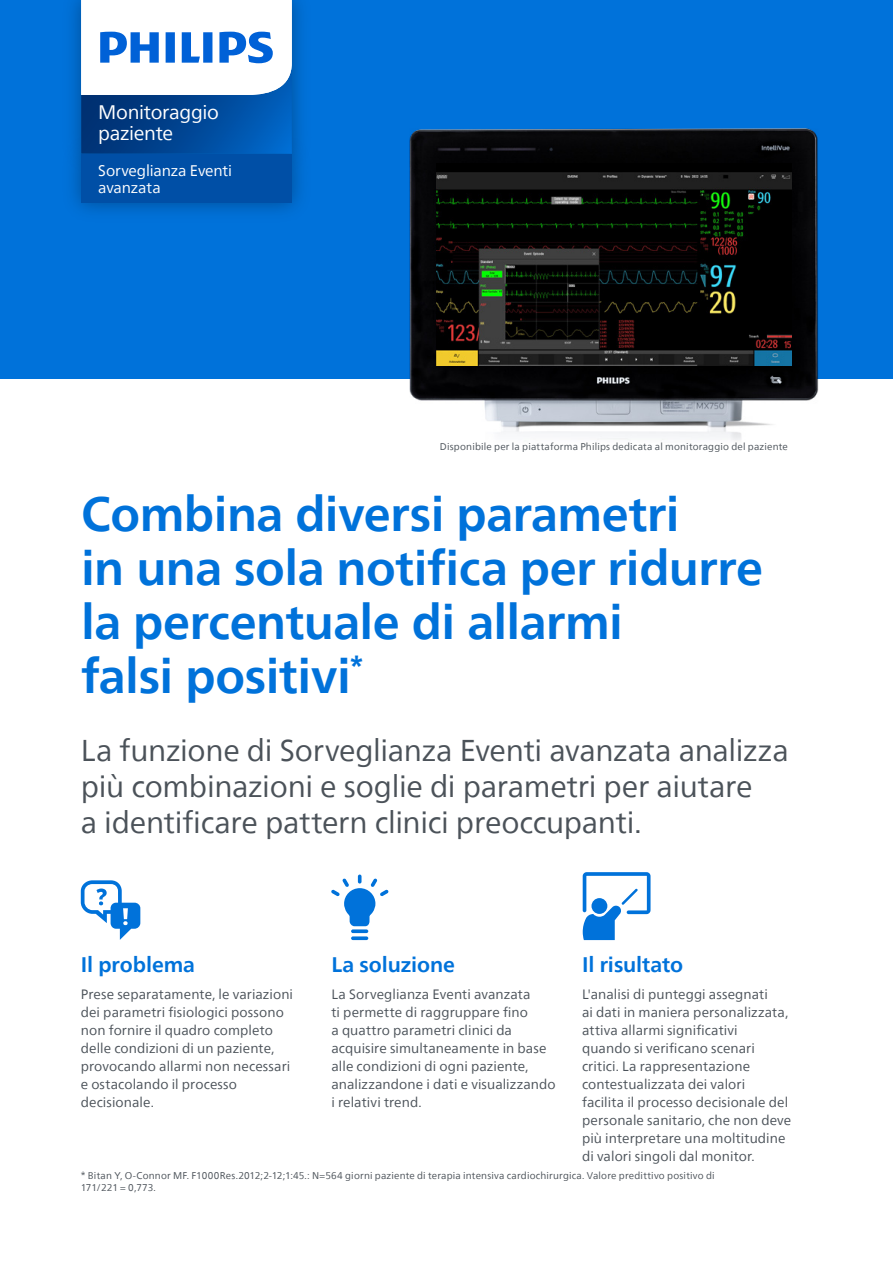
<style>
.page{position:relative;width:893px;height:1263px;background:#fff}
.page>*{position:absolute;margin:0;border:0;box-sizing:border-box;transform-origin:0 0}
.t1{font:700 48px/54px "Neue Frutiger World";letter-spacing:-.01em;color:#0072da}
.t2{font:30px/36px "Neue Frutiger World";letter-spacing:-.01em;color:#4b5259}
.t3{font:700 21px "Neue Frutiger World";letter-spacing:-.005em;color:#0072da}
.t4{font:19.5px/21.5px "Neue Frutiger World";letter-spacing:-.015em;color:#fff}
.t5{font:15.3px/16.8px "Neue Frutiger World";letter-spacing:-.01em;color:#fff}
.t6{font:13.5px/18px "Neue Frutiger World";letter-spacing:.005em;color:#4b5259}
.t7{font:9.75px/12px "Neue Frutiger World";letter-spacing:.02em;color:#4b5259}
</style>
<div class="page">
<div style="left:0;top:0;width:893px;height:378px;background:#0072da"></div>
<img style="left:393px;top:136px;width:442px;height:304px">
<img style="left:410px;top:128px;width:407px;height:298px">
<img style="left:436px;top:164px;width:356px;height:202px">
<svg style="left:81px;top:0;width:211px;height:128px;background:#9dbbdd"></svg>
<img style="left:67px;top:128px;width:240px;height:84px">
<div style="left:81px;top:154px;width:211px;height:49px;background:#004fa6"></div>
<svg style="left:81px;top:880px;width:59px;height:60px"></svg>
<svg style="left:331px;top:874px;width:58px;height:66px"></svg>
<svg style="left:583px;top:872px;width:67px;height:68px"></svg>
<h3 class="t4" style="left:98px;top:102px;width:122px">Monitoraggio paziente</h3>
<p class="t5" style="left:98px;top:163px;width:135px">Sorveglianza Eventi avanzata</p>
<p class="t7" style="left:440px;top:441px;width:349px">Disponibile per la piattaforma Philips dedicata al monitoraggio del paziente</p>
<h1 class="t1" style="left:81px;top:486px;width:683px">Combina diversi parametri<br>in una sola notifica per ridurre la percentuale di allarmi<br>falsi positivi<sup>*</sup></h1>
<h2 class="t2" style="left:81px;top:733px;width:710px">La funzione di Sorveglianza Eventi avanzata analizza più combinazioni e soglie di parametri per aiutare<br>a identificare pattern clinici preoccupanti.</h2>
<h3 class="t3" style="left:81px;top:946px;width:116px">Il problema</h3>
<p class="t6" style="left:81px;top:985px;width:214px">Prese separatamente, le variazioni dei parametri fisiologici possono non fornire il quadro completo delle condizioni di un paziente, provocando allarmi non necessari e ostacolando il processo decisionale.</p>
<h3 class="t3" style="left:331px;top:946px;width:125px">La soluzione</h3>
<p class="t6" style="left:331px;top:985px;width:226px">La Sorveglianza Eventi avanzata<br>ti permette di raggruppare fino<br>a quattro parametri clinici da acquisire simultaneamente in base alle condizioni di ogni paziente, analizzandone i dati e visualizzando i relativi trend.</p>
<h3 class="t3" style="left:582px;top:946px;width:103px">Il risultato</h3>
<p class="t6" style="left:582px;top:985px;width:211px">L'analisi di punteggi assegnati<br>ai dati in maniera personalizzata, attiva allarmi significativi<br>quando si verificano scenari critici. La rappresentazione contestualizzata dei valori<br>facilita il processo decisionale del personale sanitario, che non deve più interpretare una moltitudine di valori singoli dal monitor.</p>
<p class="t7" style="left:81px;top:1170px;width:635px">* Bitan Y, O-Connor MF. F1000Res.2012;2-12;1:45.: N=564 giorni paziente di terapia intensiva cardiochirurgica. Valore predittivo positivo di<br>171/221 = 0,773.</p>
</div>
